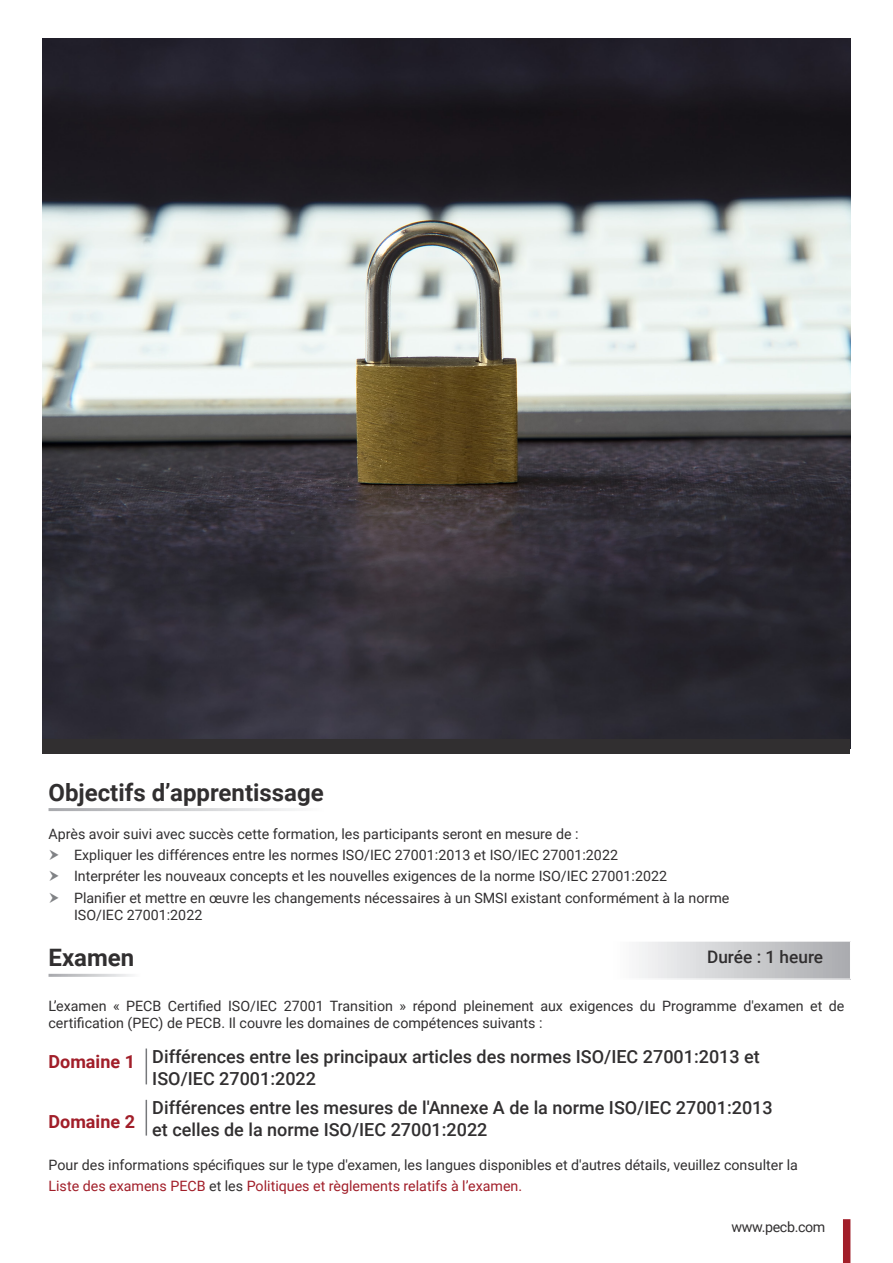
<style>
.page{position:relative;width:893px;height:1263px;background:#fff}
.page>*{position:absolute;margin:0;border:0;box-sizing:border-box;transform-origin:0 0}
.t1{font:700 24px "Roboto";color:#312f30}
.t2{font:500 18px/21.6px "Roboto";color:#312f30}
.t3{font:700 18px "Roboto";color:#a11e29}
.t4{font:500 17.25px "Roboto";color:#312f30}
.Bullet_Points{font:14.25px/17.1px "Roboto";color:#312f30}
.Bullet_Points-2{font:14.25px "Roboto";color:#a11e29}
.Bullet_Points-3{font:14.25px "Roboto";letter-spacing:-.025em;color:#312f30}
.s1{color:#312f30}
</style>
<div class="page">
<div style="left:843px;top:1219px;width:7px;height:44px;background:#a11e29"></div>
<img style="left:43px;top:38px;width:807px;height:701px">
<div style="left:43px;top:739px;width:807px;height:15px;background:#312f30"></div>
<svg style="left:639px;top:942px;width:211px;height:37px;background:#cecfd1"></svg>
<hr style="left:146px;top:1048px;width:1px;height:37px;background:#76787b">
<hr style="left:146px;top:1100px;width:1px;height:36px;background:#76787b">
<p class="t1" style="left:49px;top:775px;width:277px">Objectifs d’apprentissage</p>
<p class="Bullet_Points" style="left:49px;top:824px;width:532px">Après avoir suivi avec succès cette formation, les participants seront en mesure de :</p>
<p class="Bullet_Points" style="left:74px;top:846px;width:545px">Expliquer les différences entre les normes ISO/IEC 27001:2013 et ISO/IEC 27001:2022</p>
<p class="Bullet_Points" style="left:74px;top:867px;width:594px">Interpréter les nouveaux concepts et les nouvelles exigences de la norme ISO/IEC 27001:2022</p>
<p class="Bullet_Points" style="left:74px;top:888px;width:657px">Planifier et mettre en œuvre les changements nécessaires à un SMSI existant conformément à la norme<br>ISO/IEC 27001:2022</p>
<p class="t1" style="left:49px;top:941px;width:87px">Examen</p>
<p class="t4" style="left:707px;top:945px;width:118px">Durée : 1 heure</p>
<p class="Bullet_Points" style="left:49px;top:997px;width:797px;line-height:16.5px">L’examen « PECB Certified ISO/IEC 27001 Transition » répond pleinement aux exigences du Programme d'examen et de certification (PEC) de PECB. Il couvre les domaines de compétences suivants :</p>
<p class="t3" style="left:49px;top:1049px;width:88px">Domaine 1</p>
<p class="t2" style="left:152px;top:1045px;width:609px">Différences entre les principaux articles des normes ISO/IEC 27001:2013 et<br>ISO/IEC 27001:2022</p>
<p class="t3" style="left:49px;top:1108px;width:88px">Domaine 2</p>
<p class="t2" style="left:152px;top:1096px;width:622px">Différences entre les mesures de l'Annexe A de la norme ISO/IEC 27001:2013 et celles de la norme ISO/IEC 27001:2022</p>
<p class="Bullet_Points" style="left:49px;top:1156px;width:751px">Pour des informations spécifiques sur le type d'examen, les langues disponibles et d'autres détails, veuillez consulter la</p>
<p class="Bullet_Points-2" style="left:49px;top:1176px;width:475px">Liste des examens PECB <span class="s1">et les</span> Politiques et règlements relatifs à l’examen.</p>
<p class="Bullet_Points-3" style="left:731px;top:1217px;width:95px">www.pecb.com</p>
</div>
